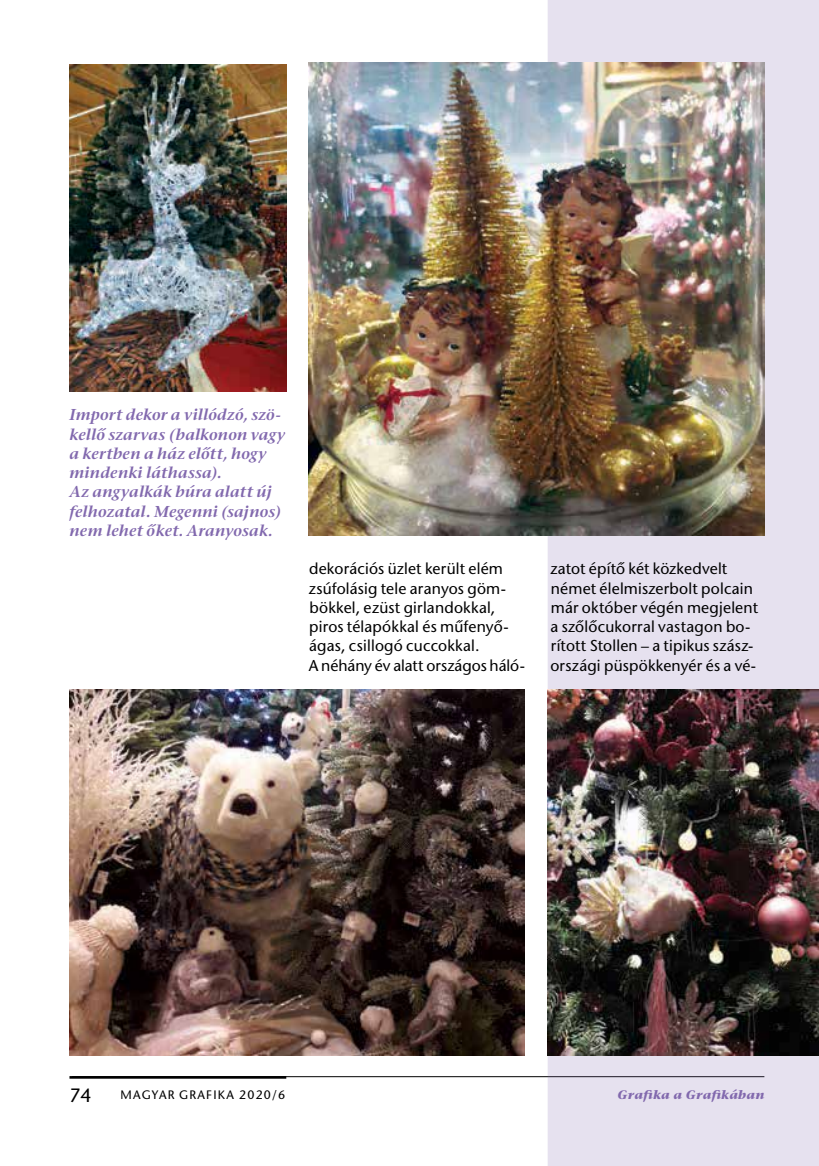
<style>
.page{position:relative;width:819px;height:1166px;background:#fff}
.page>*{position:absolute;margin:0;border:0;box-sizing:border-box;transform-origin:0 0}
.t1{font:19.25px "Stone Sans H";color:#000}
.t2{font:15.75px/19.2px "Stone Sans H";letter-spacing:.015em;color:#000}
.t3{font:15.75px/19.2px "Stone Serif Semi Bold Italic H";letter-spacing:.01em;color:#8269ae}
.t4{font:12.25px "Stone Sans H";letter-spacing:.1em;color:#000}
.t5{font:12.25px "Stone Serif Bold Italic H";letter-spacing:.025em;color:#8269ae}
</style>
<div class="page">
<hr style="left:69px;top:1076px;width:217px;height:2px;background:#000">
<hr style="left:72px;top:1076px;width:692px;height:1px;background:#000">
<img style="left:69px;top:64px;width:217px;height:327px">
<img style="left:69px;top:690px;width:456px;height:366px">
<div style="left:547px;top:0;width:272px;height:1166px;background:#e6e1ef"></div>
<img style="left:308px;top:63px;width:456px;height:473px">
<img style="left:547px;top:690px;width:272px;height:366px">
<p class="t3" style="left:69px;top:405px;width:217px">Import dekor a villódzó, szö&shy;kellô szarvas (balkonon vagy a kertben a ház elôtt, hogy mindenki láthassa).<br>Az angyalkák búra alatt új felhozatal. Megenni (sajnos) nem lehet ôket. Aranyosak.</p>
<p class="t2" style="left:309px;top:559px;width:218px">dekorációs üzlet került elém zsúfolásig tele aranyos göm&shy;bökkel, ezüst girlandokkal, piros télapókkal és mûfenyô&shy;ágas, csillogó cuccokkal.<br>a néhány év alatt országos háló-</p>
<p class="t2" style="left:550px;top:559px;width:209px">zatot építô két közkedvelt német élelmiszerbolt polcain már október végén megjelent a szôlôcukorral vastagon bo&shy;rított Stollen – a tipikus szász&shy;országi püspökkenyér és a vé-</p>
<p class="t1" style="left:69px;top:1084px;width:24px">74</p>
<p class="t4" style="left:120px;top:1087px;width:166px">magyar grafika 2020/6</p>
<p class="t5" style="left:617px;top:1087px;width:148px">Grafika a Grafikában</p>
</div>
